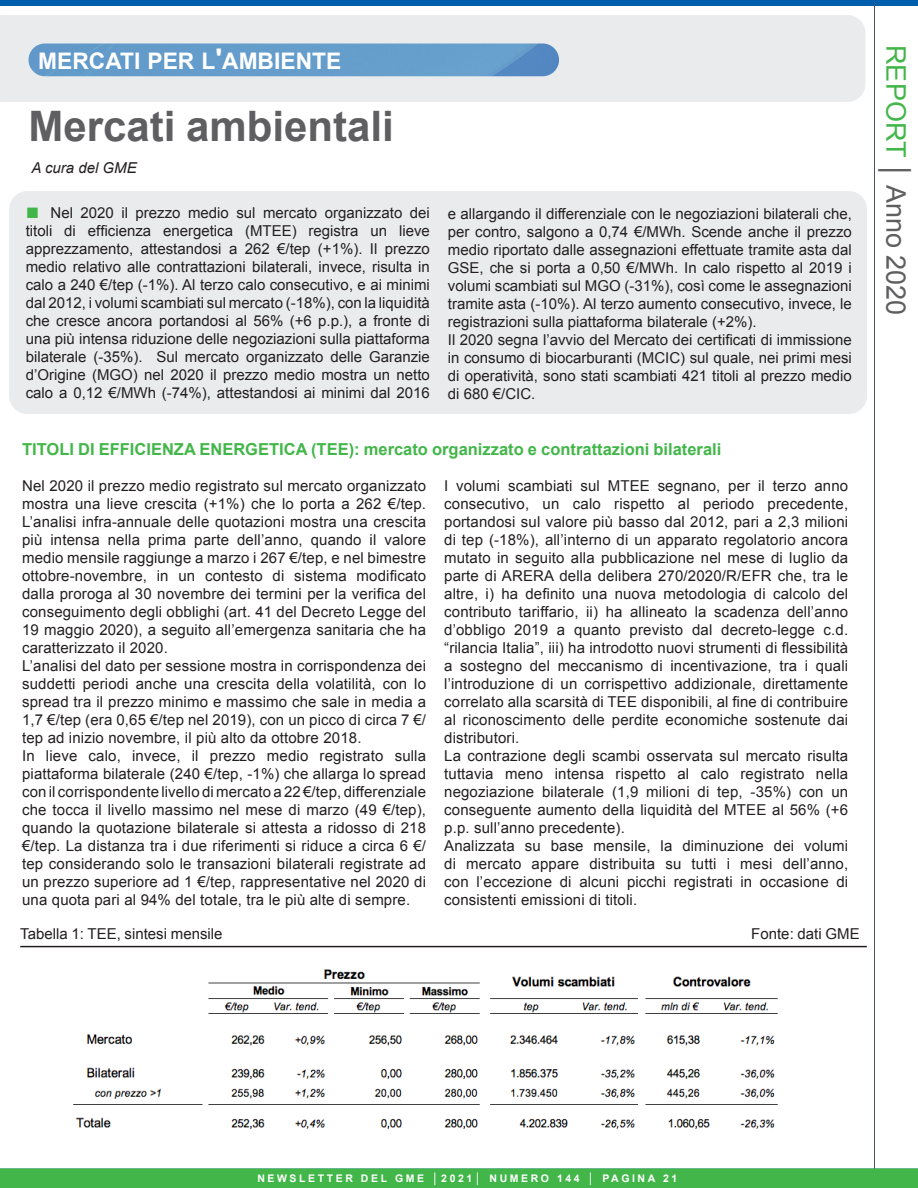
<style>
.page{position:relative;width:918px;height:1188px;background:#fff}
.page>*{position:absolute;margin:0;border:0;box-sizing:border-box;transform-origin:0 0}
.titolo_arancio_più_p{font:700 42px "Arial";color:#5f5f62}
.titolo_arancio_più_p-2{font:27px "Arial";color:#5f5f62}
.t1{font:22.8px "Arial Bold MT SC800";color:#fff}
.didascalia{font:700 16.5px "Arial";color:#42b649}
.sottolineato{font:15px/18px "Arial";letter-spacing:.01em;color:#231f20;text-align:justify}
.t2{font:italic 15px "Arial";color:#231f20}
.t3{font:10.5px "Arial Bold MT SC800";letter-spacing:.245em;color:#fff}
.s1{font-size:28.5px}
.s2{font-family:"Arial Bold MT SC800";font-size:22.5px;color:#42b649}
.s3{color:#42b649}
</style>
<div class="page">
<div style="left:0;top:15px;width:865px;height:87px;background:#eaebec"></div>
<img style="left:28px;top:44px;width:531px;height:32px;border-radius:16px">
<div style="left:0;top:0;width:918px;height:6px;background:#015fae"></div>
<hr style="left:874px;top:3px;width:1px;height:1185px;background:#49565e">
<div style="left:0;top:1168px;width:918px;height:20px;background:#42b649"></div>
<div style="left:9px;top:191px;width:858px;height:223px;background:#eaebec;border-radius:18px"></div>
<hr style="left:20px;top:946px;width:847px;height:1px;background:#231f20">
<img style="left:73px;top:969px;width:705px;height:160px">
<p class="t1" style="left:38px;top:46px;width:16px">MERCATI</p>
<p class="t1" style="left:148px;top:46px;width:17px">PER</p>
<p class="t1" style="left:202px;top:46px;width:126px">L<span class="s1">'</span>AM BIENTE</p>
<p class="titolo_arancio_più_p" style="left:28px;top:99px;width:367px">Mercati ambientali</p>
<p class="t2" style="left:31px;top:158px;width:107px">A cura del GME</p>
<p class="sottolineato" style="left:26px;top:204px;width:406px"><span class="s2">■</span> Nel 2020 il prezzo medio sul mercato organizzato dei titoli di efficienza energetica (MTEE) registra un lieve apprezzamento, attestandosi a 262 €/tep (+1%). Il prezzo medio relativo alle contrattazioni bilaterali, invece, risulta in calo a 240 €/tep (-1%). Al terzo calo consecutivo, e ai minimi dal 2012, i volumi scambiati sul mercato (-18%), con la liquidità che cresce ancora portandosi al 56% (+6 p.p.), a fronte di una più intensa riduzione delle negoziazioni sulla piattaforma bilaterale (-35%). Sul mercato organizzato delle Garanzie d’Origine (MGO) nel 2020 il prezzo medio mostra un netto calo a 0,12 €/MWh (-74%), attestandosi ai minimi dal 2016</p>
<p class="sottolineato" style="left:448px;top:205px;width:406px">e allargando il differenziale con le negoziazioni bilaterali che, per contro, salgono a 0,74 €/MWh. Scende anche il prezzo medio riportato dalle assegnazioni effettuate tramite asta dal GSE, che si porta a 0,50 €/MWh. In calo rispetto al 2019 i volumi scambiati sul MGO (-31%), così come le assegnazioni tramite asta (-10%). Al terzo aumento consecutivo, invece, le registrazioni sulla piattaforma bilaterale (+2%).</p>
<p class="sottolineato" style="left:448px;top:331px;width:406px">Il 2020 segna l’avvio del Mercato dei certificati di immissione in consumo di biocarburanti (MCIC) sul quale, nei primi mesi di operatività, sono stati scambiati 421 titoli al prezzo medio di 680 €/CIC.</p>
<p class="didascalia" style="left:22px;top:438px;width:701px">TITOLI DI EFFICIENZA ENERGETICA (TEE): mercato organizzato e contrattazioni bilaterali</p>
<p class="sottolineato" style="left:22px;top:477px;width:406px">Nel 2020 il prezzo medio registrato sul mercato organizzato mostra una lieve crescita (+1%) che lo porta a 262 €/tep.<br>L’analisi infra-annuale delle quotazioni mostra una crescita più intensa nella prima parte dell’anno, quando il valore medio mensile raggiunge a marzo i 267 €/tep, e nel bimestre ottobre-novembre, in un contesto di sistema modificato dalla proroga al 30 novembre dei termini per la verifica del conseguimento degli obblighi (art. 41 del Decreto Legge del 19 maggio 2020), a seguito all’emergenza sanitaria che ha caratterizzato il 2020.</p>
<p class="sottolineato" style="left:22px;top:657px;width:406px">L’analisi del dato per sessione mostra in corrispondenza dei suddetti periodi anche una crescita della volatilità, con lo spread tra il prezzo minimo e massimo che sale in media a 1,7 €/tep (era 0,65 €/tep nel 2019), con un picco di circa 7 €/ tep ad inizio novembre, il più alto da ottobre 2018.</p>
<p class="sottolineato" style="left:22px;top:747px;width:406px">In lieve calo, invece, il prezzo medio registrato sulla piattaforma bilaterale (240 €/tep, -1%) che allarga lo spread con il corrispondente livello di mercato a 22 €/tep, differenziale che tocca il livello massimo nel mese di marzo (49 €/tep), quando la quotazione bilaterale si attesta a ridosso di 218 €/tep. La distanza tra i due riferimenti si riduce a circa 6 €/ tep considerando solo le transazioni bilaterali registrate ad un prezzo superiore ad 1 €/tep, rappresentative nel 2020 di una quota pari al 94% del totale, tra le più alte di sempre.</p>
<p class="sottolineato" style="left:444px;top:477px;width:406px">I volumi scambiati sul MTEE segnano, per il terzo anno consecutivo, un calo rispetto al periodo precedente, portandosi sul valore più basso dal 2012, pari a 2,3 milioni di tep (-18%), all’interno di un apparato regolatorio ancora mutato in seguito alla pubblicazione nel mese di luglio da parte di ARERA della delibera 270/2020/R/EFR che, tra le altre, i) ha definito una nuova metodologia di calcolo del contributo tariffario, ii) ha allineato la scadenza dell’anno d’obbligo 2019 a quanto previsto dal decreto-legge c.d. “rilancia Italia”, iii) ha introdotto nuovi strumenti di flessibilità a sostegno del meccanismo di incentivazione, tra i quali l’introduzione di un corrispettivo addizionale, direttamente correlato alla scarsità di TEE disponibili, al fine di contribuire al riconoscimento delle perdite economiche sostenute dai distributori.</p>
<p class="sottolineato" style="left:444px;top:747px;width:406px">La contrazione degli scambi osservata sul mercato risulta tuttavia meno intensa rispetto al calo registrato nella negoziazione bilaterale (1,9 milioni di tep, -35%) con un conseguente aumento della liquidità del MTEE al 56% (+6 p.p. sull’anno precedente).</p>
<p class="sottolineato" style="left:444px;top:837px;width:406px">Analizzata su base mensile, la diminuzione dei volumi di mercato appare distribuita su tutti i mesi dell’anno, con l’eccezione di alcuni picchi registrati in occasione di consistenti emissioni di titoli.</p>
<p class="sottolineato" style="left:20px;top:925px;width:204px">Tabella 1: TEE, sintesi mensile</p>
<p class="sottolineato" style="left:751px;top:925px;width:110px">Fonte: dati GME</p>
<p class="titolo_arancio_più_p-2" style="left:914px;top:45px;width:272px;rotate:90deg"><span class="s3">REPORT</span> │ Anno 2020</p>
<p class="t3" style="left:257px;top:1171px;width:226px">NEWSL ETTER DEL GME │2021│</p>
<p class="t3" style="left:490px;top:1171px;width:189px">NU MERO 144 │ PAGIN A 21</p>
<p class="t3" style="left:263px;top:1173px;width:267px">ETTER DEL GME │ FEBB RAIO 2010 │</p>
<p class="t3" style="left:537px;top:1173px;width:181px">NU MERO 25 │ PAGIN A 21</p>
</div>
